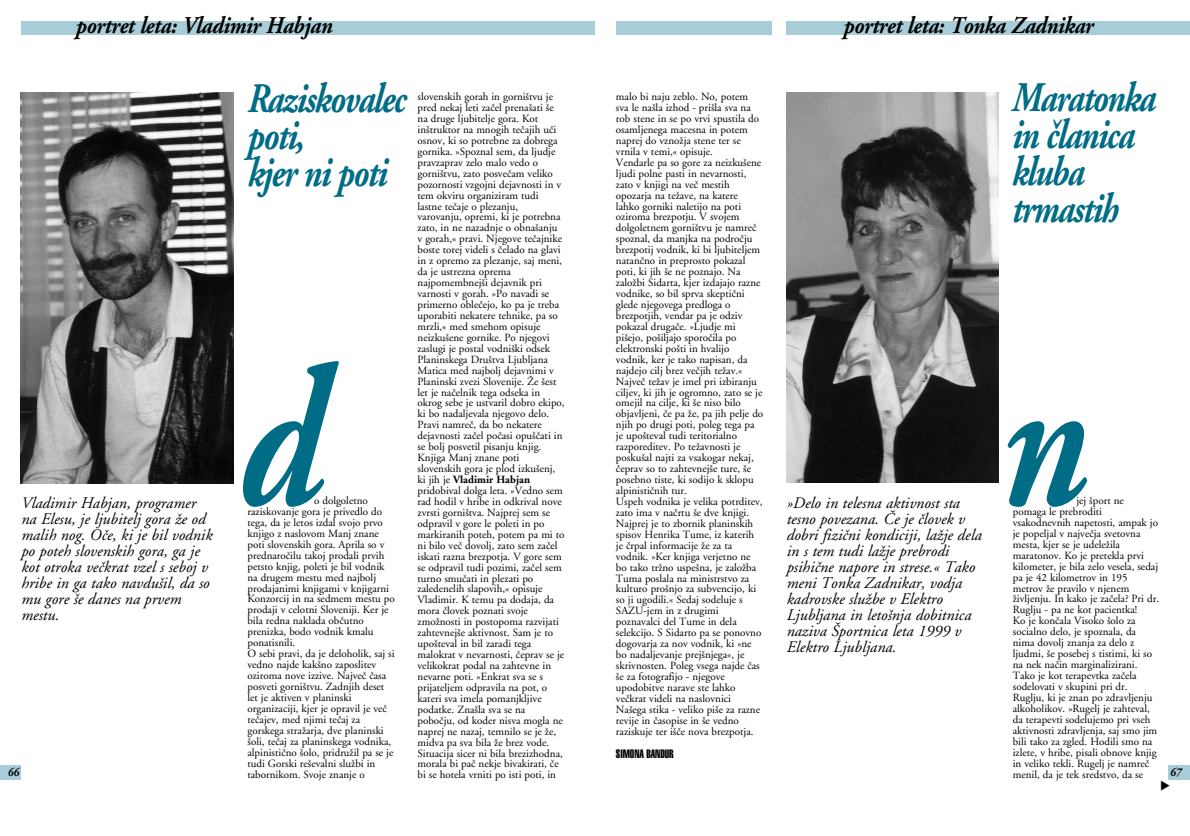
<style>
.page{position:relative;width:1190px;height:836px;background:#fff}
.page>*{position:absolute;margin:0;border:0;box-sizing:border-box;transform-origin:0 0}
.t1{font:italic 700 200px "Adobe Garamond";color:#006c85;scale:.8 1}
.t2{font:italic 700 42px/37px "Adobe Garamond";letter-spacing:-.04em;color:#006c85;scale:.8 1}
.t3{font:italic 700 24px "Adobe Garamond";letter-spacing:-.015em;color:#000;scale:.9 1}
.t4{font:italic 16.1px/16px "Adobe Garamond";color:#000}
.t5{font:12px "Helvetica Extra Compressed";color:#000}
.t6{font:italic 700 12px "Adobe Garamond";color:#000;scale:.9 1}
.t7{font:11px/10.9px "Adobe Garamond";color:#000}
.s1{font-weight:700}
</style>
<div class="page">
<div style="left:616px;top:21px;width:156px;height:14px;background:#a7cdd8"></div>
<div style="left:786px;top:21px;width:404px;height:14px;background:#a7cdd8"></div>
<div style="left:1169px;top:765px;width:21px;height:15px;background:#a7cdd8"></div>
<div style="left:21px;top:21px;width:573px;height:14px;background:#a7cdd8"></div>
<div style="left:0;top:765px;width:21px;height:15px;background:#a7cdd8"></div>
<img style="left:21px;top:92px;width:213px;height:391px">
<img style="left:786px;top:92px;width:213px;height:391px">
<h3 class="t3" style="left:75px;top:16px;width:287px">portret leta: Vladimir Habjan</h3>
<h3 class="t3" style="left:843px;top:16px;width:279px">portret leta: Tonka Zadnikar</h3>
<h2 class="t2" style="left:246px;top:84px;width:200px">Raziskovalec poti,<br>kjer ni poti</h2>
<h2 class="t2" style="left:1011px;top:83px;width:182px">Maratonka in Ëlanica kluba trmastih</h2>
<p class="t7" style="left:418px;top:92px;width:149px">slovenskih gorah in gorniπtvu je pred nekaj leti zaËel prenaπati πe na druge ljubitelje gora. Kot inπtruktor na mnogih teËajih uËi osnov, ki so potrebne za dobrega gornika. flSpoznal sem, da ljudje pravzaprav zelo malo vedo o gorniπtvu, zato posveËam veliko pozornosti vzgojni dejavnosti in v tem okviru organiziram tudi lastne teËaje o plezanju, varovanju, opremi, ki je potrebna zato, in ne nazadnje o obnaπanju v gorah,« pravi. Njegove teËajnike boste torej videli s Ëelado na glavi in z opremo za plezanje, saj meni, da je ustrezna oprema najpomembnejπi dejavnik pri varnosti v gorah. flPo navadi se primerno obleËejo, ko pa je treba uporabiti nekatere tehnike, pa so mrzli,« med smehom opisuje neizkuπene gornike. Po njegovi zaslugi je postal vodniπki odsek<br>Planinskega Druπtva Ljubljana<br>Matica med najbolj dejavnimi v<br>Planinski zvezi Slovenije. Æe πest let je naËelnik tega odseka in okrog sebe je ustvaril dobro ekipo, ki bo nadaljevala njegovo delo.<br>Pravi namreË, da bo nekatere dejavnosti zaËel poËasi opuπËati in se bolj posvetil pisanju knjig.<br>Knjiga Manj znane poti slovenskih gora je plod izkuπenj, ki jih je <span class="s1">Vladimir Habjan </span>pridobival dolga leta. flVedno sem rad hodil v hribe in odkrival nove zvrsti gorniπtva. Najprej sem se odpravil v gore le poleti in po markiranih poteh, potem pa mi to ni bilo veË dovolj, zato sem zaËel iskati razna brezpotja. V gore sem se odpravil tudi pozimi, zaËel sem turno smuËati in plezati po zaledenelih slapovih,« opisuje<br>Vladimir. K temu pa dodaja, da mora Ëlovek poznati svoje zmoænosti in postopoma razvijati zahtevnejπe aktivnost. Sam je to upoπteval in bil zaradi tega malokrat v nevarnosti, Ëeprav se je velikokrat podal na zahtevne in nevarne poti. flEnkrat sva se s prijateljem odpravila na pot, o kateri sva imela pomanjkljive podatke. Znaπla sva se na poboËju, od koder nisva mogla ne naprej ne nazaj, temnilo se je æe, midva pa sva bila æe brez vode.<br>Situacija sicer ni bila brezizhodna, morala bi paË nekje bivakirati, Ëe bi se hotela vrniti po isti poti, in</p>
<p class="t7" style="left:616px;top:92px;width:149px">malo bi naju zeblo. No, potem sva le naπla izhod - priπla sva na rob stene in se po vrvi spustila do osamljenega macesna in potem naprej do vznoæja stene ter se vrnila v temi,« opisuje.<br>Vendarle pa so gore za neizkuπene ljudi polne pasti in nevarnosti, zato v knjigi na veË mestih opozarja na teæave, na katere lahko gorniki naletijo na poti oziroma brezpotju. V svojem dolgoletnem gorniπtvu je namreË spoznal, da manjka na podroËju brezpotij vodnik, ki bi ljubiteljem natanËno in preprosto pokazal poti, ki jih πe ne poznajo. Na zaloæbi Sidarta, kjer izdajajo razne vodnike, so bil sprva skeptiËni glede njegovega predloga o brezpotjih, vendar pa je odziv pokazal drugaËe. flLjudje mi piπejo, poπiljajo sporoËila po elektronski poπti in hvalijo vodnik, ker je tako napisan, da najdejo cilj brez veËjih teæav.«<br>NajveË teæav je imel pri izbiranju ciljev, ki jih je ogromno, zato se je omejil na cilje, ki πe niso bilo objavljeni, Ëe pa æe, pa jih pelje do njih po drugi poti, poleg tega pa je upoπteval tudi teritorialno razporeditev. Po teæavnosti je poskuπal najti za vsakogar nekaj,<br>Ëeprav so to zahtevnejπe ture, πe posebno tiste, ki sodijo k sklopu alpinistiËnih tur.<br>Uspeh vodnika je velika potrditev, zato ima v naËrtu πe dve knjigi.<br>Najprej je to zbornik planinskih spisov Henrika Tume, iz katerih je Ërpal informacije æe za ta vodnik. flKer knjiga verjetno ne bo tako træno uspeπna, je zaloæba<br>Tuma poslala na ministrstvo za kulturo proπnjo za subvencijo, ki so ji ugodili.« Sedaj sodeluje s<br>SAZU-jem in z drugimi poznavalci del Tume in dela selekcijo. S Sidarto pa se ponovno dogovarja za nov vodnik, ki flne bo nadaljevanje prejπnjega«, je skrivnosten. Poleg vsega najde Ëas πe za fotografijo - njegove upodobitve narave ste lahko veËkrat videli na naslovnici<br>Naπega stika - veliko piπe za razne revije in Ëasopise in πe vedno raziskuje ter iπËe nova brezpotja.</p>
<h1 class="t1" style="left:231px;top:360px;width:107px">d</h1>
<h1 class="t1" style="left:994px;top:360px;width:110px">n</h1>
<h3 class="t4" style="left:21px;top:496px;width:193px">Vladimir Habjan, programer na Elesu, je ljubitelj gora æe od malih nog. OËe, ki je bil vodnik po poteh slovenskih gora, ga je kot otroka veËkrat vzel s seboj v hribe in ga tako navduπil, da so mu gore πe danes na prvem mestu.</h3>
<p class="t7" style="left:247px;top:496px;width:149px;text-indent:67px">o dolgoletno raziskovanje gora je privedlo do tega, da je letos izdal svojo prvo knjigo z naslovom Manj znane poti slovenskih gora. Aprila so v prednaroËilu takoj prodali prvih petsto knjig, poleti je bil vodnik na drugem mestu med najbolj prodajanimi knjigami v knjigarni<br>Konzorcij in na sedmem mestu po prodaji v celotni Sloveniji. Ker je bila redna naklada obËutno prenizka, bodo vodnik kmalu ponatisnili.<br>O sebi pravi, da je deloholik, saj si vedno najde kakπno zaposlitev oziroma nove izzive. NajveË Ëasa posveti gorniπtvu. Zadnjih deset let je aktiven v planinski organizaciji, kjer je opravil je veË teËajev, med njimi teËaj za gorskega straæarja, dve planinski πoli, teËaj za planinskega vodnika, alpinistiËno πolo, pridruæil pa se je tudi Gorski reπevalni sluæbi in tabornikom. Svoje znanje o</p>
<p class="t4" style="left:786px;top:496px;width:197px">flDelo in telesna aktivnost sta tesno povezana. »e je Ëlovek v dobri fiziËni kondiciji, laæje dela in s tem tudi laæje prebrodi psihiËne napore in strese.« Tako meni Tonka Zadnikar, vodja kadrovske sluæbe v Elektro<br>Ljubljana in letoπnja dobitnica naziva ©portnica leta 1999 v<br>Elektro Ljubljana.</p>
<p class="t7" style="left:1013px;top:496px;width:148px;text-indent:64px">jej πport ne pomaga le prebroditi vsakodnevnih napetosti, ampak jo je popeljal v najveËja svetovna mesta, kjer se je udeleæila maratonov. Ko je pretekla prvi kilometer, je bila zelo vesela, sedaj pa je 42 kilometrov in 195 metrov æe pravilo v njenem æivljenju. In kako je zaËela? Pri dr.<br>Ruglju - pa ne kot pacientka!<br>Ko je konËala Visoko πolo za socialno delo, je spoznala, da nima dovolj znanja za delo z ljudmi, πe posebej s tistimi, ki so na nek naËin marginalizirani.<br>Tako je kot terapevtka zaËela sodelovati v skupini pri dr.<br>Ruglju, ki je znan po zdravljenju alkoholikov. flRugelj je zahteval, da terapevti sodelujemo pri vseh aktivnosti zdravljenja, saj smo jim bili tako za zgled. Hodili smo na izlete, v hribe, pisali obnove knjig in veliko tekli. Rugelj je namreË menil, da je tek sredstvo, da se</p>
<p class="t5" style="left:616px;top:749px;width:59px">SIMONA BANDUR</p>
<p class="t6" style="left:7px;top:767px;width:14px">66</p>
<p class="t6" style="left:1170px;top:767px;width:14px">67</p>
</div>
